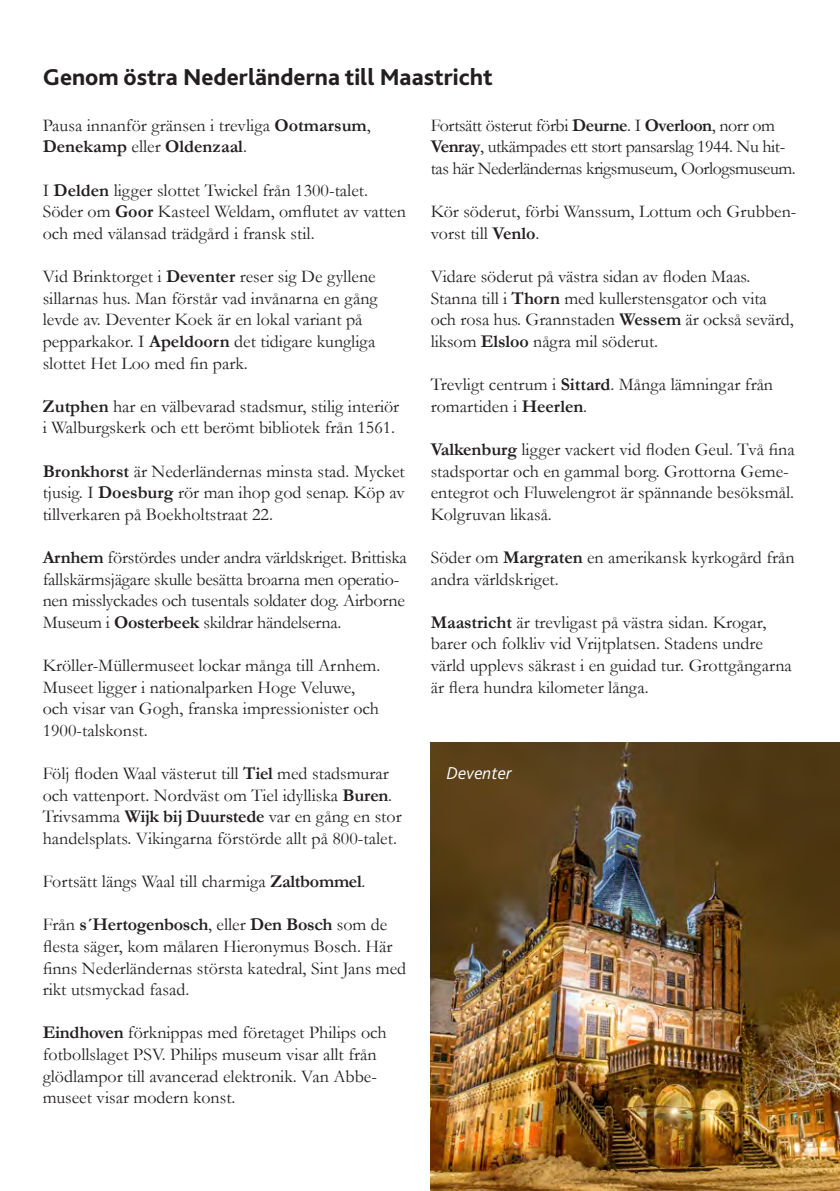
<style>
.page{position:relative;width:840px;height:1191px;background:#fff}
.page>*{position:absolute;margin:0;border:0;box-sizing:border-box;transform-origin:0 0}
.t1{font:800 24px "Bliss 2";color:#231f20}
.t2{font:18px/21.6px "Garamond";color:#231f20}
.t3{font:18px/21.6px "Garamond";letter-spacing:-.025em;color:#231f20}
.t4{font:italic 300 18px "Bliss 2";color:#fff}
.s1{font-weight:700}
</style>
<div class="page">
<svg style="left:839px;top:742px;width:1px;height:449px"></svg>
<img style="left:839px;top:743px;width:1px;height:213px">
<img style="left:430px;top:743px;width:409px;height:448px">
<h1 class="t1" style="left:43px;top:63px;width:451px">Genom östra Nederländerna till Maastricht</h1>
<p class="t2" style="left:43px;top:114px;width:329px">Pausa innanför gränsen i trevliga <span class="s1">Ootmarsum</span>,<br><span class="s1">Denekamp</span> eller <span class="s1">Oldenzaal</span>.</p>
<p class="t2" style="left:43px;top:179px;width:364px">I <span class="s1">Delden</span> ligger slottet Twickel från 1300-talet.<br>Söder om <span class="s1">Goor</span> Kasteel Weldam, omflutet av vatten och med välansad trädgård i fransk stil.</p>
<p class="t2" style="left:43px;top:265px;width:336px">Vid Brinktorget i <span class="s1">Deventer</span> reser sig De gyllene sillarnas hus. Man förstår vad invånarna en gång levde av. Deventer Koek är en lokal variant på pepparkakor. I <span class="s1">Apeldoorn</span> det tidigare kungliga slottet Het Loo med fin park.</p>
<p class="t2" style="left:43px;top:395px;width:358px"><span class="s1">Zutphen</span> har en välbevarad stadsmur, stilig interiör i Walburgskerk och ett berömt bibliotek från 1561.</p>
<p class="t2" style="left:43px;top:460px;width:363px;text-align:justify"><span class="s1">Bronkhorst</span> är Nederländernas minsta stad. Mycket tjusig. I <span class="s1">Doesburg</span> rör man ihop god senap. Köp av tillverkaren på Boekholtstraat 22.</p>
<p class="t2" style="left:43px;top:546px;width:365px"><span class="s1">Arnhem</span> förstördes under andra världskriget. Brittiska fallskärmsjägare skulle besätta broarna men operatio&shy;nen misslyckades och tusentals soldater dog. Airborne Museum i <span class="s1">Oosterbeek</span> skildrar händelserna.</p>
<p class="t2" style="left:43px;top:654px;width:339px">Kröller-Müllermuseet lockar många till Arnhem.<br>Museet ligger i nationalparken Hoge Veluwe, och visar van Gogh, franska impressionister och 1900-talskonst.</p>
<p class="t2" style="left:43px;top:762px;width:360px">Följ floden Waal västerut till <span class="s1">Tiel</span> med stadsmurar och vattenport. Nordväst om Tiel idylliska <span class="s1">Buren</span>.<br>Trivsamma <span class="s1">Wijk bij Duurstede</span> var en gång en stor handelsplats. Vikingarna förstörde allt på 800-talet.</p>
<p class="t2" style="left:43px;top:870px;width:324px">Fortsätt längs Waal till charmiga <span class="s1">Zaltbommel</span>.</p>
<p class="t2" style="left:43px;top:913px;width:365px">Från <span class="s1">s´Hertogenbosch</span>, eller <span class="s1">Den Bosch</span> som de flesta säger, kom målaren Hieronymus Bosch. Här finns Nederländernas största katedral, Sint Jans med rikt utsmyckad fasad.</p>
<p class="t2" style="left:43px;top:1021px;width:345px"><span class="s1">Eindhoven</span> förknippas med företaget Philips och fotbollslaget PSV. Philips museum visar allt från glödlampor till avancerad elektronik. Van Abbe&shy;museet visar modern konst.</p>
<p class="t3" style="left:430px;top:114px;width:366px">Fortsätt österut förbi <span class="s1">Deurne</span>. I <span class="s1">Overloon</span>, norr om<br><span class="s1">Venray</span>, utkämpades ett stort pansarslag 1944. Nu hit&shy;tas här Nederländernas krigsmuseum, Oorlogsmuseum.</p>
<p class="t2" style="left:430px;top:200px;width:367px">Kör söderut, förbi Wanssum, Lottum och Grubben&shy;vorst till <span class="s1">Venlo</span>.</p>
<p class="t2" style="left:430px;top:265px;width:364px">Vidare söderut på västra sidan av floden Maas.<br>Stanna till i <span class="s1">Thorn</span> med kullerstensgator och vita och rosa hus. Grannstaden <span class="s1">Wessem</span> är också sevärd, liksom <span class="s1">Elsloo</span> några mil söderut.</p>
<p class="t2" style="left:430px;top:373px;width:344px">Trevligt centrum i <span class="s1">Sittard</span>. Många lämningar från romartiden i <span class="s1">Heerlen</span>.</p>
<p class="t2" style="left:430px;top:438px;width:365px"><span class="s1">Valkenburg</span> ligger vackert vid floden Geul. Två fina stadsportar och en gammal borg. Grottorna Geme&shy;entegrot och Fluwelengrot är spännande besöksmål.<br>Kolgruvan likaså.</p>
<p class="t2" style="left:430px;top:546px;width:365px">Söder om <span class="s1">Margraten</span> en amerikansk kyrkogård från andra världskriget.</p>
<p class="t2" style="left:430px;top:611px;width:362px"><span class="s1">Maastricht</span> är trevligast på västra sidan. Krogar, barer och folkliv vid Vrijtplatsen. Stadens undre värld upplevs säkrast i en guidad tur. Grottgångarna är flera hundra kilometer långa.</p>
<p class="t4" style="left:446px;top:762px;width:66px">Deventer</p>
</div>
